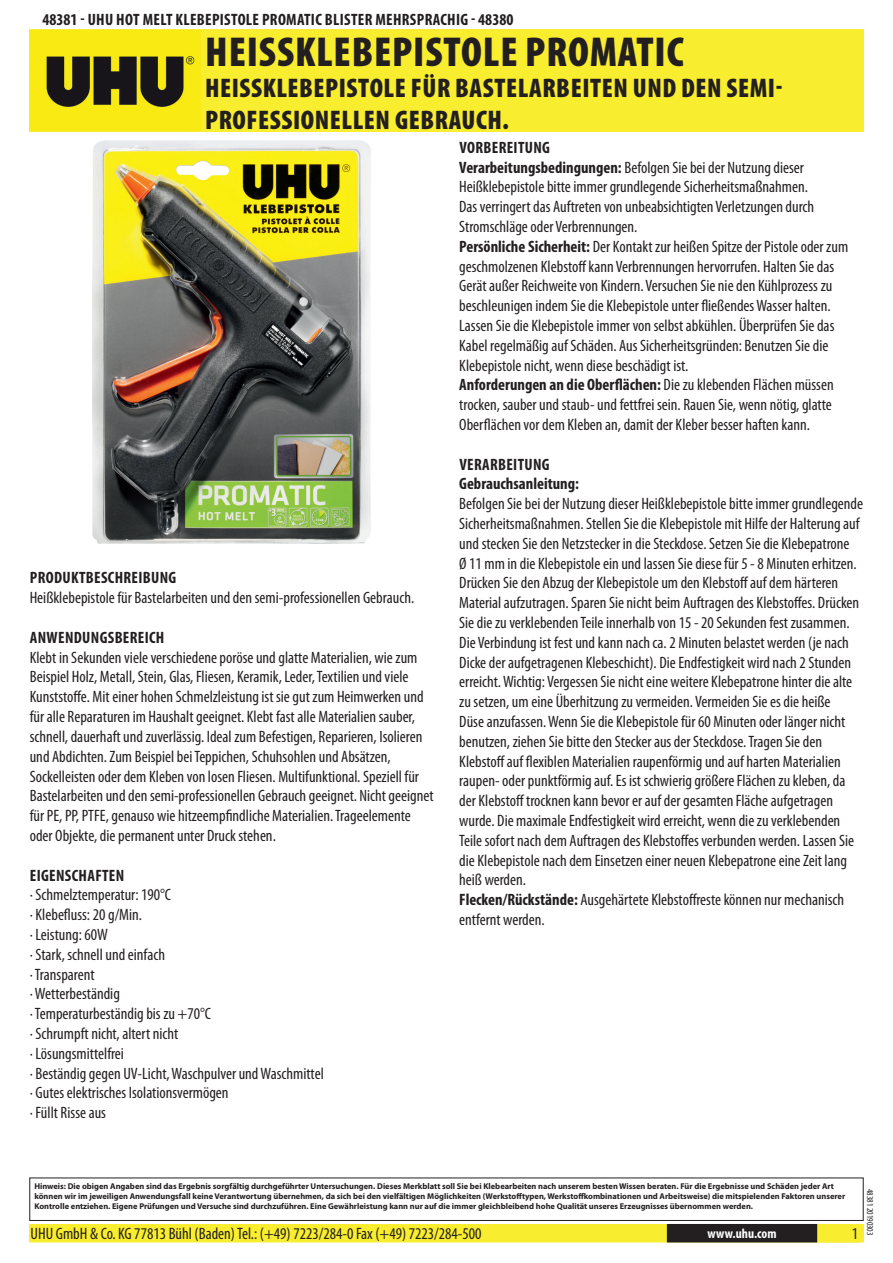
<style>
.page{position:relative;width:893px;height:1263px;background:#fff}
.page>*{position:absolute;margin:0;border:0;box-sizing:border-box;transform-origin:0 0}
.t1{font:900 condensed 42px "Myriad Pro";letter-spacing:.02em;color:#231f20}
.t2{font:900 condensed 27px/32.4px "Myriad Pro";letter-spacing:.02em;color:#231f20}
.t3{font:condensed 16.5px/19.8px "Myriad Pro";color:#231f20}
.t4{font:700 condensed 16.5px "Myriad Pro";letter-spacing:.02em;color:#231f20}
.t5{font:700 condensed 16.5px/19.8px "Myriad Pro";color:#231f20}
.t6{font:700 condensed 13.5px "Myriad Pro";color:#fff}
.t7{font:condensed 9px "Myriad Pro";color:#231f20}
.t8{font:700 8.4px/10.1px "Myriad Pro";color:#231f20}
.s1{font-weight:700}
</style>
<div class="page">
<div style="left:30px;top:1225px;width:833px;height:17px;background:#f8ed2e"></div>
<div style="left:29px;top:1224px;width:835px;height:18px;border:2px solid #f8ed2e"></div>
<div style="left:816px;top:1224px;width:44px;height:18px;border:2px solid #f8ed2e"></div>
<div style="left:668px;top:1225px;width:148px;height:17px;background:#231f20"></div>
<div style="left:667px;top:1224px;width:150px;height:18px;border:2px solid #231f20"></div>
<div style="left:29px;top:1177px;width:835px;height:44px;border:1px solid #231f20"></div>
<div style="left:30px;top:30px;width:834px;height:102px;background:#f8ed2e"></div>
<img style="left:30px;top:31px;width:171px;height:100px">
<img style="left:92px;top:140px;width:279px;height:404px">
<p class="t4" style="left:43px;top:9px;width:298px">48381 - UHU HOT MELT KLEBEPISTOLE Promatic Bliste</p>
<p class="t5" style="left:365px;top:9px;width:150px">r meh rsp rachi g - 48380</p>
<h1 class="t1" style="left:205px;top:25px;width:109px">HEISSKLEBEPI</h1>
<h1 class="t1" style="left:425px;top:25px;width:38px">STOLE</h1>
<h1 class="t1" style="left:525px;top:25px;width:21px">PROMATIC</h1>
<h2 class="t2" style="left:205px;top:71px;width:579px">HEISSKLEBEPISTOLE FÜR BASTELARBEITEN UND DEN SEMI-<br>PROFESSIONELLEN GEBRAUCH.</h2>
<p class="t4" style="left:30px;top:568px;width:41px">Produktbes</p>
<p class="t4" style="left:108px;top:568px;width:32px">chreibu</p>
<p class="t4" style="left:160px;top:568px;width:18px">ng</p>
<p class="t3" style="left:30px;top:588px;width:386px">Heißklebepistole für Bastelarbeiten und den semi-professionellen Gebrauch.</p>
<p class="t4" style="left:30px;top:627px;width:134px">Anwendungsbereich</p>
<p class="t3" style="left:30px;top:647px;width:405px">Klebt in Sekunden viele verschiedene poröse und glatte Materialien, wie zum Beispiel Holz, Metall, Stein, Glas, Fliesen, Keramik, Leder, Textilien und viele Kunststoffe. Mit einer hohen Schmelzleistung ist sie gut zum Heimwerken und für alle Reparaturen im Haushalt geeignet. Klebt fast alle Materialien sauber, schnell, dauerhaft und zuverlässig. Ideal zum Befestigen, Reparieren, Isolieren und Abdichten. Zum Beispiel bei Teppichen, Schuhsohlen und Absätzen, Sockelleisten oder dem Kleben von losen Fliesen. Multifunktional. Speziell für Bastelarbeiten und den semi-professionellen Gebrauch geeignet. Nicht geeignet für PE, PP, PTFE, genauso wie hitzeempfindliche Materialien. Trageelemente oder Objekte, die permanent unter Druck stehen.</p>
<p class="t4" style="left:30px;top:865px;width:96px">Eigenschaften</p>
<p class="t3" style="left:30px;top:885px;width:296px">· Schmelztemperatur: 190°C<br>· Klebefluss: 20 g/Min.<br>· Leistung: 60W<br>· Stark, schnell und einfach<br>· Transparent<br>· Wetterbeständig<br>· Temperaturbeständig bis zu +70°C<br>· Schrumpft nicht, altert nicht<br>· Lösungsmittelfrei<br>· Beständig gegen UV-Licht, Waschpulver und Waschmittel · Gutes elektrisches Isolationsvermögen<br>· Füllt Risse aus</p>
<p class="t3" style="left:459px;top:137px;width:390px"><span class="s1">Vorbereitu ng<br>Verarbeitungsbedingungen:</span> Befolgen Sie bei der Nutzung dieser Heißklebepistole bitte immer grundlegende Sicherheitsmaßnahmen.<br>Das verringert das Auftreten von unbeabsichtigten Verletzungen durch Stromschläge oder Verbrennungen.<br><span class="s1">Persönliche Sicherheit:</span> Der Kontakt zur heißen Spitze der Pistole oder zum geschmolzenen Klebstoff kann Verbrennungen hervorrufen. Halten Sie das Gerät außer Reichweite von Kindern. Versuchen Sie nie den Kühlprozess zu beschleunigen indem Sie die Klebepistole unter fließendes Wasser halten.<br>Lassen Sie die Klebepistole immer von selbst abkühlen. Überprüfen Sie das Kabel regelmäßig auf Schäden. Aus Sicherheitsgründen: Benutzen Sie die Klebepistole nicht, wenn diese beschädigt ist.<br><span class="s1">Anforderungen an die Oberflächen:</span> Die zu klebenden Flächen müssen trocken, sauber und staub- und fettfrei sein. Rauen Sie, wenn nötig, glatte Oberflächen vor dem Kleben an, damit der Kleber besser haften kann.</p>
<p class="t4" style="left:459px;top:454px;width:47px">Verarbeitu</p>
<p class="t5" style="left:459px;top:454px;width:121px;text-indent:74px">ng<br>Gebrauchsanleitung:</p>
<p class="t3" style="left:459px;top:494px;width:405px">Befolgen Sie bei der Nutzung dieser Heißklebepistole bitte immer grundlegende Sicherheitsmaßnahmen. Stellen Sie die Klebepistole mit Hilfe der Halterung auf und stecken Sie den Netzstecker in die Steckdose. Setzen Sie die Klebepatrone<br>Ø 11 mm in die Klebepistole ein und lassen Sie diese für 5 - 8 Minuten erhitzen.<br>Drücken Sie den Abzug der Klebepistole um den Klebstoff auf dem härteren Material aufzutragen. Sparen Sie nicht beim Auftragen des Klebstoffes. Drücken Sie die zu verklebenden Teile innerhalb von 15 - 20 Sekunden fest zusammen.<br>Die Verbindung ist fest und kann nach ca. 2 Minuten belastet werden (je nach Dicke der aufgetragenen Klebeschicht). Die Endfestigkeit wird nach 2 Stunden erreicht. Wichtig: Vergessen Sie nicht eine weitere Klebepatrone hinter die alte zu setzen, um eine Überhitzung zu vermeiden. Vermeiden Sie es die heiße<br>Düse anzufassen. Wenn Sie die Klebepistole für 60 Minuten oder länger nicht benutzen, ziehen Sie bitte den Stecker aus der Steckdose. Tragen Sie den Klebstoff auf flexiblen Materialien raupenförmig und auf harten Materialien raupen- oder punktförmig auf. Es ist schwierig größere Flächen zu kleben, da der Klebstoff trocknen kann bevor er auf der gesamten Fläche aufgetragen wurde. Die maximale Endfestigkeit wird erreicht, wenn die zu verklebenden Teile sofort nach dem Auftragen des Klebstoffes verbunden werden. Lassen Sie die Klebepistole nach dem Einsetzen einer neuen Klebepatrone eine Zeit lang heiß werden.<br><span class="s1">Flecken/Rückstände:</span> Ausgehärtete Klebstoffreste können nur mechanisch entfernt werden.</p>
<p class="t8" style="left:34px;top:1181px;width:812px">Hinweis: Die obigen Angaben sind das Ergebnis sorgfältig durchgeführter Untersuchungen. Dieses Merkblatt soll Sie bei Klebearbeiten nach unserem besten Wissen beraten. Für die Ergebnisse und Schäden jeder Art können wir im jeweiligen Anwendungsfall keine Verantwortung übernehmen, da sich bei den vielfältigen Möglichkeiten (Werkstofftypen, Werkstoffkombinationen und Arbeitsweise) die mitspielenden Faktoren unserer<br>Kontrolle entziehen. Eigene Prüfungen und Versuche sind durchzuführen. Eine Gewährleistung kann nur auf die immer gleichbleibend hohe Qualität unseres Erzeugnisses übernommen werden.</p>
<p class="t3" style="left:31px;top:1224px;width:453px">UHU GmbH &amp; Co. KG 77813 Bühl (Baden) Tel.: (+49) 7223/284-0 Fax (+49) 7223/284-500</p>
<p class="t6" style="left:707px;top:1225px;width:71px">www.uhu.com</p>
<p class="t3" style="left:852px;top:1224px;width:8px">1</p>
<p class="t7" style="left:875px;top:1189px;width:48px;rotate:90deg">48381 20190303</p>
</div>
